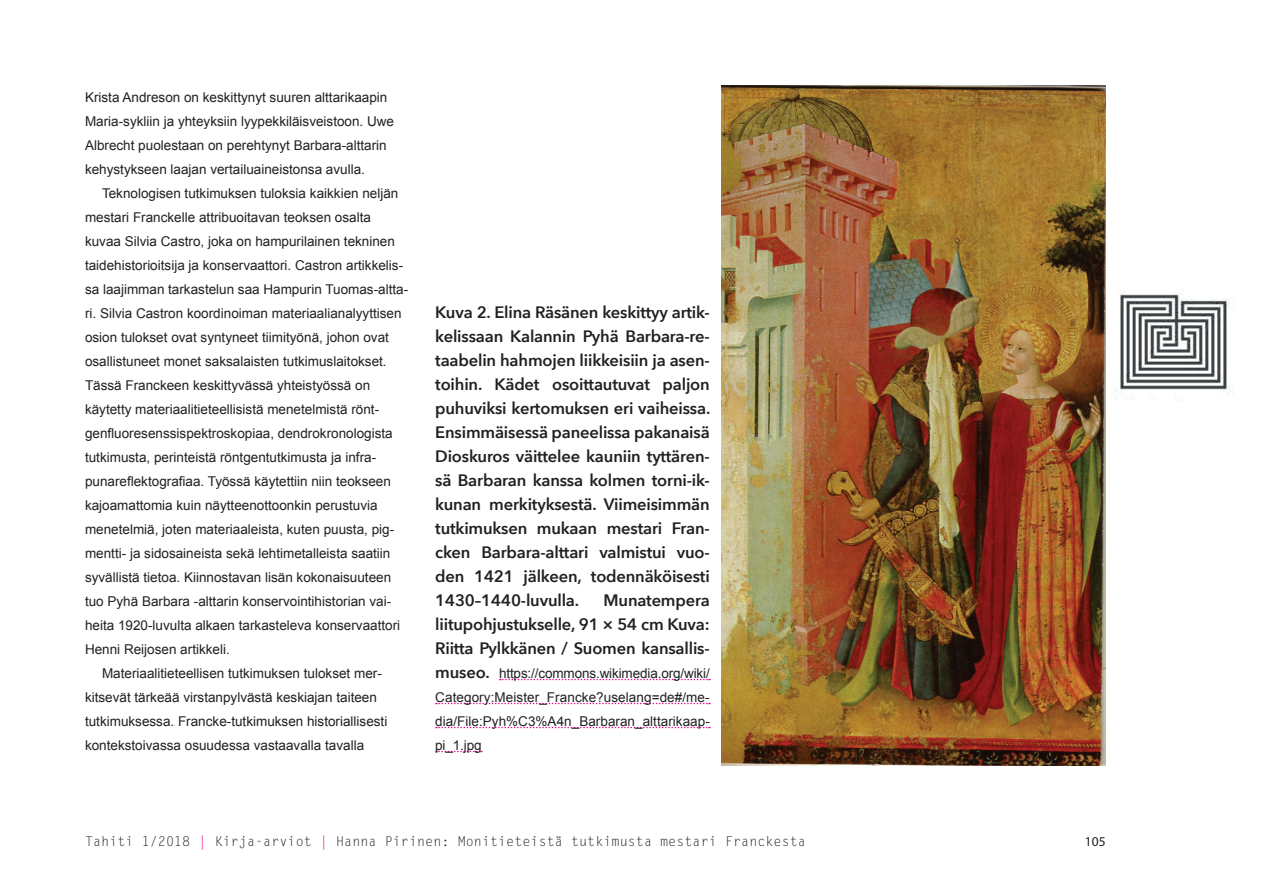
<style>
.page{position:relative;width:1263px;height:893px;background:#fff}
.page>*{position:absolute;margin:0;border:0;box-sizing:border-box;transform-origin:0 0}
.t1{font:600 16.5px/24px "Avenir Next";letter-spacing:-.01em;color:#231f20;text-align:justify}
.t2{font:13.5px/24px "Arial";color:#231f20}
.t3{font:13.5px "Letter Gothic Std";color:#231f20}
.t4{font:13.5px "Myriad Pro";color:#231f20}
.s1{font-family:"Avenir Next";font-weight:600;font-size:16.5px}
.s2{color:#ed028c}
</style>
<div class="page">
<img style="left:721px;top:86px;width:385px;height:679px">
<svg style="left:500px;top:679px;width:210px;height:1px"></svg>
<svg style="left:436px;top:703px;width:274px;height:1px"></svg>
<svg style="left:436px;top:727px;width:274px;height:1px"></svg>
<svg style="left:436px;top:751px;width:46px;height:1px"></svg>
<img style="left:1113px;top:293px;width:118px;height:106px">
<p class="t2" style="left:85px;top:85px;width:311px">Krista Andreson on keskittynyt suuren alttarikaapin Maria-sykliin ja yhteyksiin lyypekkiläisveistoon. Uwe Albrecht puolestaan on perehtynyt Barbara-alttarin kehystykseen laajan vertailuaineistonsa avulla.</p>
<p class="t2" style="left:102px;top:181px;width:298px">Teknologisen tutkimuksen tuloksia kaikkien neljän</p>
<p class="t2" style="left:85px;top:205px;width:287px">mestari Franckelle attribuoitavan teoksen osalta</p>
<p class="t2" style="left:85px;top:229px;width:311px">kuvaa Silvia Castro, joka on hampurilainen tekninen</p>
<p class="t2" style="left:85px;top:253px;width:320px">taidehistorioitsija ja konservaattori. Castron artikkelis-</p>
<p class="t2" style="left:85px;top:277px;width:325px">sa laajimman tarkastelun saa Hampurin Tuomas-altta-</p>
<p class="t2" style="left:85px;top:301px;width:318px">ri. Silvia Castron koordinoiman materiaalianalyyttisen</p>
<p class="t2" style="left:85px;top:325px;width:305px">osion tulokset ovat syntyneet tiimityönä, johon ovat</p>
<p class="t2" style="left:85px;top:349px;width:303px">osallistuneet monet saksalaisten tutkimuslaitokset.</p>
<p class="t2" style="left:85px;top:373px;width:287px">Tässä Franckeen keskittyvässä yhteistyössä on</p>
<p class="t2" style="left:85px;top:397px;width:296px">käytetty materiaalitieteellisistä menetelmistä rönt-</p>
<p class="t2" style="left:85px;top:421px;width:309px">genfluoresenssispektroskopiaa, dendrokronologista</p>
<p class="t2" style="left:85px;top:445px;width:293px">tutkimusta, perinteistä röntgentutkimusta ja infra-</p>
<p class="t2" style="left:85px;top:469px;width:307px">punareflektografiaa. Työssä käytettiin niin teokseen</p>
<p class="t2" style="left:85px;top:493px;width:294px">kajoamattomia kuin näytteenottoonkin perustuvia</p>
<p class="t2" style="left:85px;top:517px;width:311px">menetelmiä, joten materiaaleista, kuten puusta, pig-</p>
<p class="t2" style="left:85px;top:541px;width:307px">mentti- ja sidosaineista sekä lehtimetalleista saatiin</p>
<p class="t2" style="left:85px;top:565px;width:308px">syvällistä tietoa. Kiinnostavan lisän kokonaisuuteen</p>
<p class="t2" style="left:85px;top:589px;width:308px">tuo Pyhä Barbara -alttarin konservointihistorian vai-</p>
<p class="t2" style="left:85px;top:613px;width:317px">heita 1920-luvulta alkaen tarkasteleva konservaattori</p>
<p class="t2" style="left:85px;top:637px;width:146px">Henni Reijosen artikkeli.</p>
<p class="t2" style="left:102px;top:661px;width:281px">Materiaalitieteellisen tutkimuksen tulokset mer-</p>
<p class="t2" style="left:85px;top:685px;width:293px">kitsevät tärkeää virstanpylvästä keskiajan taiteen</p>
<p class="t2" style="left:85px;top:709px;width:304px">tutkimuksessa. Francke-tutkimuksen historiallisesti</p>
<p class="t2" style="left:85px;top:733px;width:281px">kontekstoivassa osuudessa vastaavalla tavalla</p>
<p class="t1" style="left:435px;top:300px;width:276px">Kuva 2. Elina Räsänen keskittyy artik&shy;kelissaan Kalannin Pyhä Barbara-re&shy;taabelin hahmojen liikkeisiin ja asen&shy;toihin. Kädet osoittautuvat paljon puhuviksi kertomuksen eri vaiheissa.<br>Ensimmäisessä paneelissa pakanaisä Dioskuros väittelee kauniin tyttären&shy;sä Barbaran kanssa kolmen torni-ik&shy;kunan merkityksestä. Viimeisimmän tutkimuksen mukaan mestari Fran&shy;cken Barbara-alttari valmistui vuo&shy;den 1421 jälkeen, todennäköisesti 1430–1440-luvulla.</p>
<p class="t1" style="left:435px;top:588px;width:276px;text-indent:168px">Munatempera liitupohjustukselle, 91 × 54 cm Kuva:<br>Riitta Pylkkänen / Suomen kansallis-</p>
<p class="t2" style="left:435px;top:661px;width:276px;text-align:justify"><span class="s1">museo.</span> https://commons.wikimedia.org/wiki/ Category:Meister_Francke?uselang=de#/me&shy;dia/File:Pyh%C3%A4n_Barbaran_alttarikaap&shy;pi_1.jpg</p>
<p class="t3" style="left:85px;top:834px;width:722px">Tahiti 1/2018 <span class="s2">|</span> Kirja-arviot <span class="s2">|</span> Hanna Pirinen: Monitieteistä tutkimusta mestari Franckesta</p>
<p class="t4" style="left:1085px;top:833px;width:22px">105</p>
</div>
